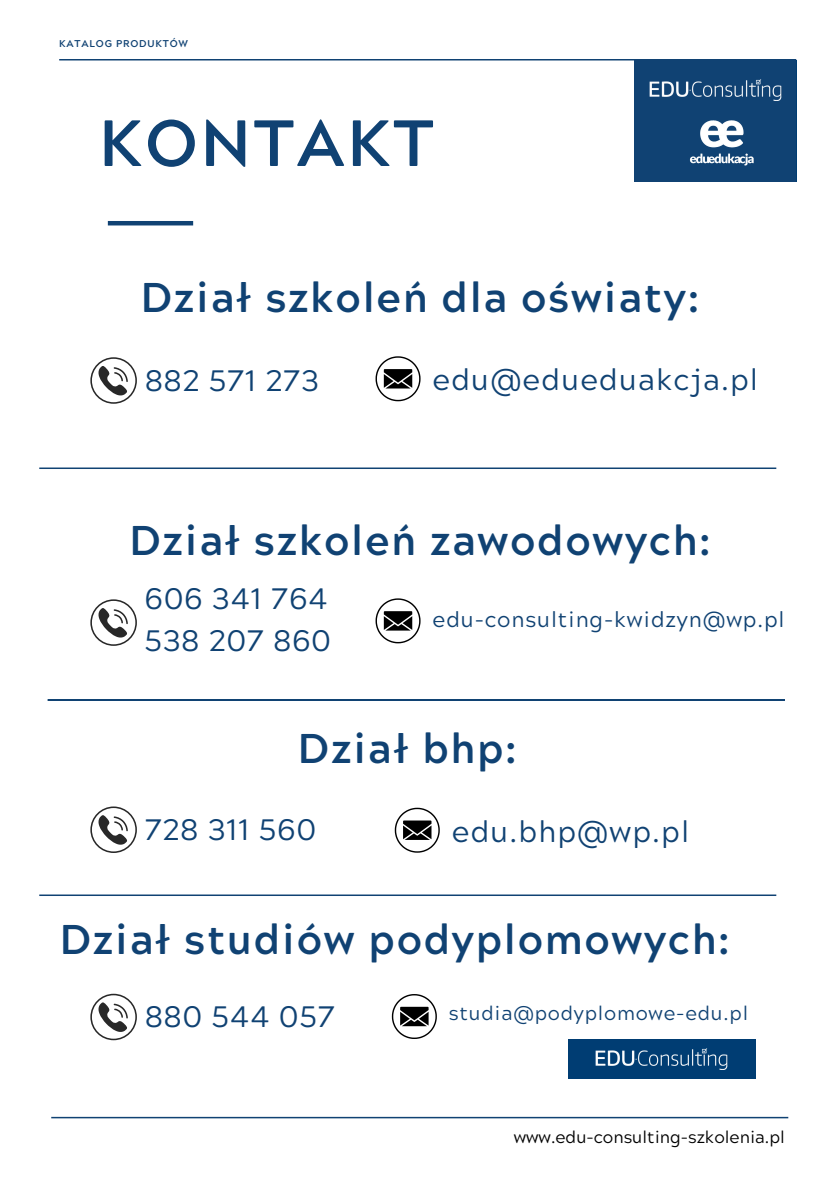
<style>
.page{position:relative;width:839px;height:1191px;background:#fff}
.page>*{position:absolute;margin:0;border:0;box-sizing:border-box;transform-origin:0 0}
.t1{font:700 65.2px "Acherus Grotesque";letter-spacing:.04em;color:#104273}
.t2{font:700 41.6px "Acherus Grotesque";letter-spacing:.04em;color:#104273}
.t3{font:29.6px "Acherus Grotesque";letter-spacing:.04em;color:#104273}
.t4{font:21.6px "Acherus Grotesque";letter-spacing:.04em;color:#104273}
.t5{font:19.6px "Acherus Grotesque";letter-spacing:.04em;color:#104273}
.t6{font:17px "Acherus Grotesque";color:#000}
.t7{font:700 9.8px "Acherus Grotesque";letter-spacing:.08em;color:#104273}
</style>
<div class="page">
<hr style="left:59px;top:59px;width:737px;height:2px;background:#104273">
<hr style="left:51px;top:1117px;width:737px;height:1px;background:#104273">
<div style="left:568px;top:1039px;width:187px;height:40px;background:#003d73"></div>
<hr style="left:108px;top:221px;width:85px;height:4px;background:#104273">
<hr style="left:39px;top:895px;width:737px;height:1px;background:#104273">
<img style="left:595px;top:1049px;width:132px;height:21px">
<div style="left:634px;top:60px;width:162px;height:122px;background:#104273"></div>
<img style="left:649px;top:80px;width:132px;height:21px">
<img style="left:690px;top:120px;width:64px;height:46px">
<hr style="left:39px;top:468px;width:737px;height:1px;background:#104273">
<hr style="left:48px;top:699px;width:736px;height:2px;background:#104273">
<svg style="left:375px;top:356px;width:45px;height:45px"></svg>
<svg style="left:90px;top:357px;width:47px;height:47px"></svg>
<svg style="left:90px;top:599px;width:47px;height:47px"></svg>
<svg style="left:395px;top:808px;width:45px;height:45px"></svg>
<svg style="left:90px;top:806px;width:47px;height:47px"></svg>
<svg style="left:392px;top:994px;width:45px;height:45px"></svg>
<svg style="left:90px;top:994px;width:47px;height:46px"></svg>
<svg style="left:375px;top:598px;width:45px;height:45px"></svg>
<p class="t7" style="left:59px;top:40px;width:130px">KATALOG PRODUKTÓW</p>
<p class="t1" style="left:99px;top:117px;width:336px">KONTAKT</p>
<p class="t2" style="left:141px;top:281px;width:560px">Dział szkoleń dla oświaty:</p>
<h3 class="t3" style="left:145px;top:369px;width:175px">882 571 273</h3>
<h3 class="t3" style="left:432px;top:368px;width:327px">edu@edueduakcja.pl</h3>
<h2 class="t2" style="left:129px;top:523px;width:583px">Dział szkoleń zawodowych:</h2>
<p class="t3" style="left:145px;top:587px;width:184px">606 341 764</p>
<h3 class="t3" style="left:145px;top:629px;width:187px">538 207 860</h3>
<h3 class="t4" style="left:432px;top:611px;width:353px">edu-consulting-kwidzyn@wp.pl</h3>
<p class="t2" style="left:298px;top:731px;width:220px">Dział bhp:</p>
<h3 class="t3" style="left:145px;top:818px;width:172px">728 311 560</h3>
<h4 class="t3" style="left:452px;top:820px;width:239px">edu.bhp@wp.pl</h4>
<h2 class="t2" style="left:60px;top:923px;width:671px">Dział studiów podyplomowych:</h2>
<p class="t3" style="left:145px;top:1005px;width:191px">880 544 057</p>
<p class="t5" style="left:449px;top:1005px;width:301px">studia@podyplomowe-edu.pl</p>
<h1 class="t6" style="left:514px;top:1130px;width:272px">www.edu-consulting-szkolenia.pl</h1>
</div>
